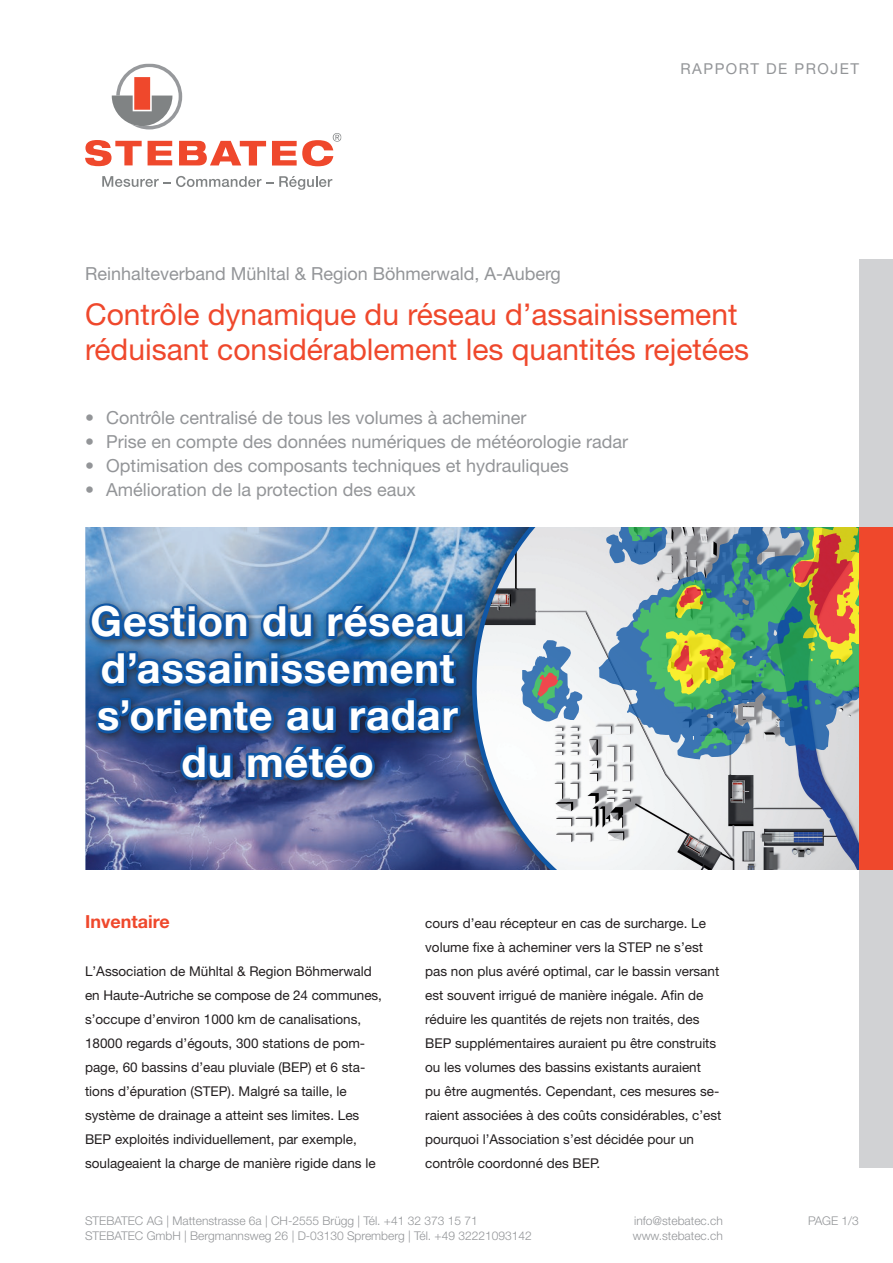
<style>
.page{position:relative;width:893px;height:1263px;background:#fff}
.page>*{position:absolute;margin:0;border:0;box-sizing:border-box;transform-origin:0 0}
.t1{font:700 41.55px/46.8px "Helvetica Neue";letter-spacing:.015em;color:#fff;text-align:center}
.t2{font:30px/34.5px "Helvetica Neue LT Std";color:#ef482c}
.t3{font:18px "Helvetica Neue LT Std";color:#939598}
.t4{font:700 18px "Helvetica Neue LT Std";color:#ef482c}
.t5{font:15px "Helvetica Neue LT Std";letter-spacing:.1em;color:#939598}
.t6{font:13.5px/24px "Helvetica Neue LT Std";color:#231f20}
.t7{font:300 12px/15px "Helvetica Neue LT Std";color:#939598}
</style>
<div class="page">
<svg style="left:85px;top:527px;width:362px;height:342px;background:#788eba"></svg>
<div style="left:447px;top:527px;width:412px;height:342px;background:#231f20;opacity:.75"></div>
<svg style="left:472px;top:527px;width:387px;height:342px"></svg>
<svg style="left:599px;top:527px;width:260px;height:232px"></svg>
<svg style="left:693px;top:728px;width:39px;height:25px"></svg>
<svg style="left:521px;top:640px;width:61px;height:83px"></svg>
<svg style="left:606px;top:527px;width:253px;height:183px;background:#779c80"></svg>
<div style="left:85px;top:597px;width:391px;height:194px;background:#231f20;opacity:.75"></div>
<svg style="left:87px;top:599px;width:381px;height:90px;background:#2a65a4"></svg>
<svg style="left:93px;top:695px;width:370px;height:88px;background:#284d8c"></svg>
<div style="left:859px;top:259px;width:34px;height:909px;background:#d1d2d4"></div>
<div style="left:859px;top:527px;width:34px;height:342px;background:#ef482c"></div>
<svg style="left:85px;top:140px;width:57px;height:26px"></svg>
<svg style="left:148px;top:141px;width:24px;height:24px"></svg>
<svg style="left:179px;top:141px;width:87px;height:24px"></svg>
<svg style="left:272px;top:133px;width:69px;height:33px"></svg>
<svg style="left:102px;top:176px;width:171px;height:11px"></svg>
<svg style="left:279px;top:176px;width:53px;height:14px"></svg>
<svg style="left:112px;top:63px;width:70px;height:66px"></svg>
<h3 class="t3" style="left:85px;top:267px;width:477px">Reinhalteverband Mühltal &amp; Region Böhmerwald, A-Auberg</h3>
<p class="t5" style="left:680px;top:64px;width:180px">RAPPORT DE PROJET</p>
<h2 class="t2" style="left:85px;top:300px;width:666px">Contrôle dynamique du réseau d’assainissement réduisant considérablement les quantités rejetées</h2>
<h3 class="t3" style="left:85px;top:411px;width:443px">• Contrôle centralisé de tous les volumes à acheminer</h3>
<h3 class="t3" style="left:85px;top:435px;width:545px">• Prise en compte des données numériques de météorologie radar</h3>
<h3 class="t3" style="left:85px;top:459px;width:485px">• Optimisation des composants techniques et hydrauliques</h3>
<h3 class="t3" style="left:85px;top:483px;width:332px">• Amélioration de la protection des eaux</h3>
<h1 class="t1" style="left:91px;top:602px;width:376px">Gestion du réseau d’assainissement s’oriente au radar du météo</h1>
<h3 class="t4" style="left:85px;top:915px;width:86px">Inventaire</h3>
<p class="t6" style="left:85px;top:960px;width:298px">L’Association de Mühltal &amp; Region Böhmerwald en Haute-Autriche se compose de 24 communes, s’occupe d’environ 1000 km de canalisations, 18000 regards d’égouts, 300 stations de pom&shy;page, 60 bassins d’eau pluviale (BEP) et 6 sta&shy;tions d’épuration (STEP). Malgré sa taille, le système de drainage a atteint ses limites. Les BEP exploités individuellement, par exemple, soulageaient la charge de manière rigide dans le</p>
<p class="t6" style="left:425px;top:912px;width:298px">cours d’eau récepteur en cas de surcharge. Le volume fixe à acheminer vers la STEP ne s’est pas non plus avéré optimal, car le bassin versant est souvent irrigué de manière inégale. Afin de réduire les quantités de rejets non traités, des BEP supplémentaires auraient pu être construits ou les volumes des bassins existants auraient<br>pu être augmentés. Cependant, ces mesures se&shy;raient associées à des coûts considérables, c’est pourquoi l’Association s’est décidée pour un contrôle coordonné des BEP.</p>
<p class="t7" style="left:85px;top:1214px;width:448px">STEBATEC AG | Mattenstrasse 6a | CH-2555 Brügg | Tél. +41 32 373 15 71<br>STEBATEC GmbH | Bergmannsweg 26 | D-03130 Spremberg | Tél. +49 32221093142</p>
<p class="t7" style="left:633px;top:1214px;width:92px">info@stebatec.ch www.stebatec.ch</p>
<p class="t7" style="left:808px;top:1214px;width:52px">PAGE 1/3</p>
</div>
